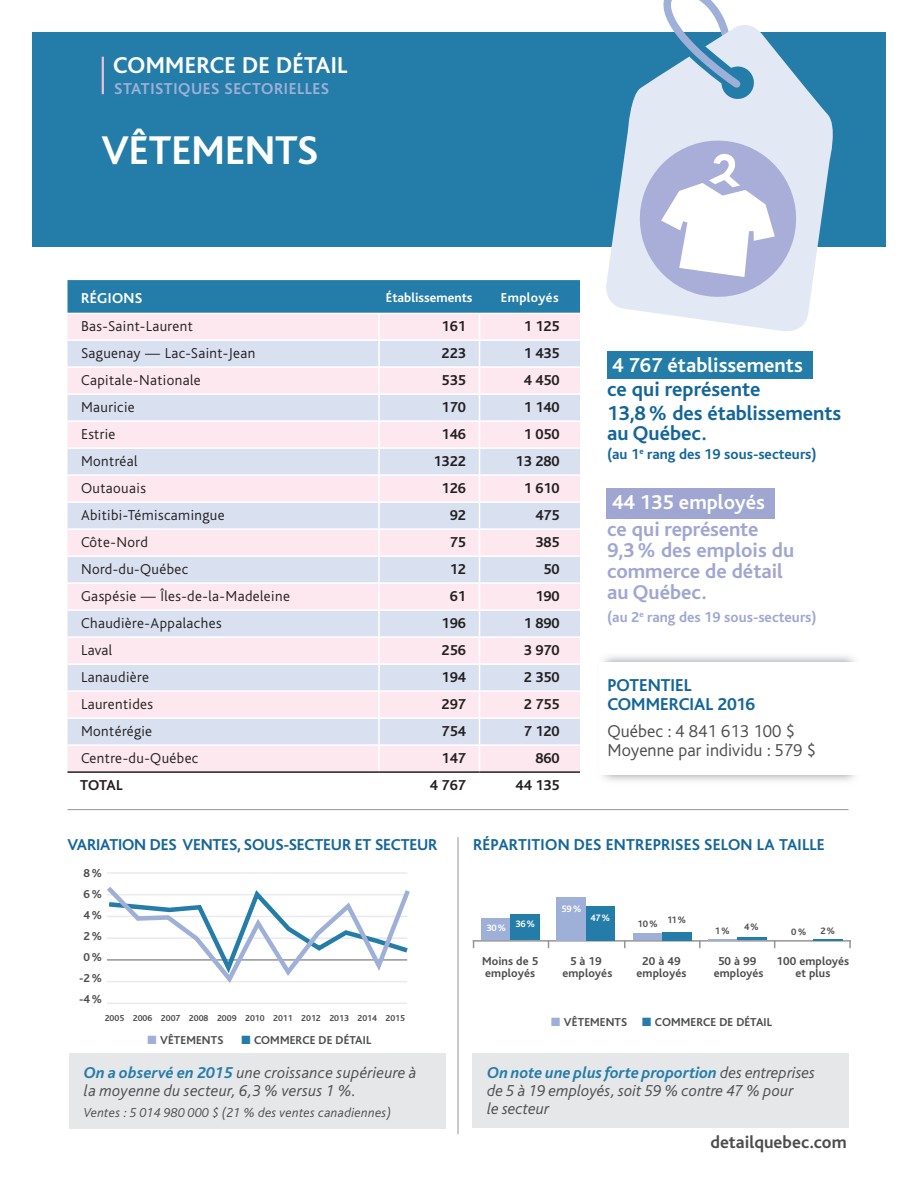
<style>
.page{position:relative;width:918px;height:1188px;background:#fff}
.page>*{position:absolute;margin:0;border:0;box-sizing:border-box;transform-origin:0 0}
.t1{font:700 42px "Bliss";letter-spacing:-.005em;color:#fff}
.t2{font:700 24px "Bliss";letter-spacing:.01em;color:#fff}
.t3{font:700 21px/21px "Bliss";color:#9fa6d2}
.t4{font:700 21px/23.9px "Bliss";color:#136599}
.t5{font:700 21px "Bliss";color:#fff}
.t6{font:300 18px/19.5px "Bliss";color:#4b4c4d}
.t7{font:700 18px/19.5px "Bliss";color:#136599}
.t8{font:700 18px "Bliss";color:#4b4c4d}
.t9{font:italic 300 16.5px/18px "Bliss";letter-spacing:.01em;color:#4b4c4d}
.t10{font:700 16.5px "Bliss";letter-spacing:-.01em;color:#136599}
.t11{font:700 16.5px "Bliss";letter-spacing:.015em;color:#136599}
.t12{font:700 16.5px "Bliss";letter-spacing:.03em;color:#9eb0d8}
.t13{font:300 15px "Bliss";letter-spacing:.025em;color:#231f20}
.t14{font:700 15px "Bliss";letter-spacing:-.01em;color:#231f20}
.t15{font:700 15px "Bliss";color:#136599}
.t16{font:700 15px "Bliss";color:#9fa6d2}
.t17{font:700 15px "Bliss";letter-spacing:.025em;color:#fff}
.t18{font:italic 300 13.5px "Bliss";letter-spacing:.02em;color:#4b4c4d}
.t19{font:700 13.5px "Bliss";color:#fff}
.t20{font:700 12px/21px "Bliss";letter-spacing:.01em;color:#4b4c4d;text-align:center}
.t21{font:700 9.75px "Bliss";color:#4b4c4d}
.t22{font:700 9.75px "Bliss";color:#fff}
.t23{font:700 9px "Bliss";color:#4b4c4d}
.s1{color:#9eb0d8}
.s2{color:#247ca9}
.s3{font-weight:700;color:#247ca9}
</style>
<div class="page">
<div style="left:32px;top:32px;width:854px;height:214px;background:#247ca9"></div>
<hr style="left:102px;top:57px;width:2px;height:37px;background:#ebbed9">
<svg style="left:663px;top:0;width:60px;height:17px"></svg>
<svg style="left:603px;top:17px;width:235px;height:314px;fill:#e2e8f4"></svg>
<div style="left:606px;top:488px;width:168px;height:30px;background:#9fa6d2"></div>
<div style="left:607px;top:351px;width:205px;height:28px;background:#247ca9"></div>
<div style="left:472px;top:1053px;width:377px;height:75px;background:#e6e7e9"></div>
<svg style="left:699px;top:942px;width:2px;height:6px"></svg>
<svg style="left:624px;top:942px;width:2px;height:6px"></svg>
<svg style="left:849px;top:942px;width:2px;height:6px"></svg>
<hr style="left:473px;top:940px;width:378px;height:2px;background:#939598">
<div style="left:482px;top:918px;width:29px;height:22px;background:#9eb0d8"></div>
<div style="left:557px;top:897px;width:29px;height:43px;background:#9eb0d8"></div>
<div style="left:633px;top:934px;width:29px;height:6px;background:#9eb0d8"></div>
<svg style="left:708px;top:939px;width:29px;height:1px"></svg>
<hr style="left:67px;top:809px;width:782px;height:1px;background:#939598">
<hr style="left:458px;top:837px;width:1px;height:297px;background:#939598">
<div style="left:69px;top:1053px;width:376px;height:76px;background:#e6e7e9"></div>
<hr style="left:107px;top:872px;width:300px;height:2px;background:#e9eaeb">
<svg style="left:107px;top:887px;width:303px;height:96px"></svg>
<svg style="left:68px;top:280px;width:512px;height:491px;background:#dfdfeb"></svg>
<hr style="left:68px;top:771px;width:311px;height:2px;background:#231f20">
<hr style="left:379px;top:771px;width:101px;height:2px;background:#231f20">
<hr style="left:480px;top:771px;width:100px;height:2px;background:#231f20">
<hr style="left:58px;top:313px;width:536px;height:1px;background:#fff">
<hr style="left:107px;top:1003px;width:300px;height:1px;background:#e9eaeb">
<svg style="left:631px;top:132px;width:174px;height:173px;background:#d1d6ea"></svg>
<div style="left:511px;top:914px;width:29px;height:26px;background:#247ca9"></div>
<div style="left:586px;top:906px;width:29px;height:34px;background:#247ca9"></div>
<div style="left:662px;top:932px;width:29px;height:8px;background:#247ca9"></div>
<hr style="left:737px;top:937px;width:29px;height:3px;background:#247ca9">
<hr style="left:813px;top:939px;width:30px;height:1px;background:#247ca9">
<h2 class="t2" style="left:113px;top:52px;width:236px">COMMERCE DE DÉTAIL</h2>
<p class="t12" style="left:114px;top:80px;width:216px">STATISTIQUES SECTORIELLES</p>
<h1 class="t1" style="left:102px;top:128px;width:218px">VÊTEMENTS</h1>
<p class="t17" style="left:81px;top:290px;width:63px">RÉGIONS</p>
<p class="t19" style="left:386px;top:291px;width:88px">Établissements</p>
<p class="t19" style="left:501px;top:291px;width:59px">Employés</p>
<p class="t13" style="left:81px;top:318px;width:113px">Bas-Saint-Laurent</p>
<p class="t14" style="left:442px;top:319px;width:26px">161</p>
<p class="t14" style="left:524px;top:318px;width:38px">1 125</p>
<p class="t13" style="left:81px;top:345px;width:176px">Saguenay — Lac-Saint-Jean</p>
<p class="t14" style="left:442px;top:346px;width:26px">223</p>
<p class="t14" style="left:524px;top:345px;width:38px">1 435</p>
<p class="t13" style="left:81px;top:372px;width:121px">Capitale-Nationale</p>
<p class="t14" style="left:442px;top:373px;width:26px">535</p>
<p class="t14" style="left:524px;top:372px;width:38px">4 450</p>
<p class="t13" style="left:81px;top:399px;width:55px">Mauricie</p>
<p class="t14" style="left:442px;top:400px;width:26px">170</p>
<p class="t14" style="left:524px;top:399px;width:38px">1 140</p>
<p class="t13" style="left:81px;top:426px;width:36px">Estrie</p>
<p class="t14" style="left:442px;top:427px;width:26px">146</p>
<p class="t14" style="left:524px;top:426px;width:38px">1 050</p>
<p class="t13" style="left:81px;top:453px;width:58px">Montréal</p>
<p class="t14" style="left:434px;top:454px;width:34px">1322</p>
<p class="t14" style="left:516px;top:453px;width:46px">13 280</p>
<p class="t13" style="left:81px;top:480px;width:67px">Outaouais</p>
<p class="t14" style="left:442px;top:481px;width:26px">126</p>
<p class="t14" style="left:524px;top:480px;width:38px">1 610</p>
<p class="t13" style="left:81px;top:507px;width:145px">Abitibi-Témiscamingue</p>
<p class="t14" style="left:450px;top:508px;width:18px">92</p>
<p class="t14" style="left:535px;top:507px;width:26px">475</p>
<p class="t13" style="left:81px;top:534px;width:68px">Côte-Nord</p>
<p class="t14" style="left:450px;top:535px;width:18px">75</p>
<p class="t14" style="left:535px;top:534px;width:26px">385</p>
<p class="t13" style="left:81px;top:561px;width:109px">Nord-du-Québec</p>
<p class="t14" style="left:450px;top:562px;width:18px">12</p>
<p class="t14" style="left:544px;top:561px;width:18px">50</p>
<p class="t13" style="left:81px;top:588px;width:210px">Gaspésie — Îles-de-la-Madeleine</p>
<p class="t14" style="left:450px;top:589px;width:18px">61</p>
<p class="t14" style="left:535px;top:588px;width:26px">190</p>
<p class="t13" style="left:81px;top:615px;width:142px">Chaudière-Appalaches</p>
<p class="t14" style="left:442px;top:616px;width:26px">196</p>
<p class="t14" style="left:524px;top:615px;width:38px">1 890</p>
<p class="t13" style="left:81px;top:642px;width:33px">Laval</p>
<p class="t14" style="left:442px;top:643px;width:26px">256</p>
<p class="t14" style="left:524px;top:642px;width:38px">3 970</p>
<p class="t13" style="left:81px;top:669px;width:70px">Lanaudière</p>
<p class="t14" style="left:442px;top:670px;width:26px">194</p>
<p class="t14" style="left:524px;top:669px;width:38px">2 350</p>
<p class="t13" style="left:81px;top:696px;width:74px">Laurentides</p>
<p class="t14" style="left:442px;top:697px;width:26px">297</p>
<p class="t14" style="left:524px;top:696px;width:38px">2 755</p>
<p class="t13" style="left:81px;top:723px;width:73px">Montérégie</p>
<p class="t14" style="left:442px;top:724px;width:26px">754</p>
<p class="t14" style="left:524px;top:723px;width:38px">7 120</p>
<p class="t13" style="left:81px;top:750px;width:119px">Centre-du-Québec</p>
<p class="t14" style="left:442px;top:751px;width:26px">147</p>
<p class="t14" style="left:535px;top:750px;width:26px">860</p>
<p class="t14" style="left:80px;top:778px;width:44px">TOTAL</p>
<p class="t14" style="left:430px;top:778px;width:38px">4 767</p>
<p class="t14" style="left:516px;top:778px;width:46px">44 135</p>
<h3 class="t5" style="left:612px;top:355px;width:192px">4 767 établissements</h3>
<h3 class="t4" style="left:607px;top:378px;width:236px">ce qui représente<br>13,8 % des établissements</h3>
<h3 class="t4" style="left:607px;top:421px;width:101px">au Québec.</h3>
<p class="t15" style="left:607px;top:446px;width:211px">(au 1<sup>e</sup> rang des 19 sous-secteurs)</p>
<h3 class="t5" style="left:612px;top:492px;width:154px">44 135 employés</h3>
<h3 class="t3" style="left:607px;top:519px;width:189px">ce qui représente<br>9,3 % des emplois du commerce de détail au Québec.</h3>
<p class="t16" style="left:607px;top:609px;width:211px">(au 2<sup>e</sup> rang des 19 sous-secteurs)</p>
<p class="t7" style="left:608px;top:676px;width:149px">POTENTIEL<br>COMMERCIAL 2016</p>
<p class="t6" style="left:608px;top:721px;width:210px">Québec : 4 841 613 100 $<br>Moyenne par individu : 579 $</p>
<p class="t10" style="left:68px;top:836px;width:372px">VARIATION DES VENTES, SOUS-SECTEUR ET SECTEUR</p>
<p class="t20" style="left:79px;top:863px;width:25px">8 %<br>6 %<br>4 %<br>2 %<br>0 % -2 % -4 %</p>
<p class="t23" style="left:105px;top:1014px;width:302px">2005 2006 2007 2008 2009 2010 2011 2012 2013 2014 2015</p>
<p class="t20" style="left:147px;top:1030px;width:77px"><span class="s1">■</span> VÊTEMENTS</p>
<p class="t20" style="left:241px;top:1030px;width:131px"><span class="s2">■</span> COMMERCE DE DÉTAIL</p>
<p class="t9" style="left:84px;top:1064px;width:334px"><span class="s3">On a observé en 2015</span> une croissance supérieure à la moyenne du secteur, 6,3 % versus 1 %.</p>
<p class="t18" style="left:84px;top:1105px;width:309px">Ventes : 5 014 980 000 $ (21 % des ventes canadiennes)</p>
<p class="t11" style="left:473px;top:836px;width:353px">RÉPARTITION DES ENTREPRISES SELON LA TAILLE</p>
<p class="t22" style="left:487px;top:923px;width:21px">30%</p>
<p class="t22" style="left:516px;top:919px;width:21px">36%</p>
<p class="t22" style="left:561px;top:903px;width:22px">59%</p>
<p class="t22" style="left:590px;top:913px;width:21px">47%</p>
<p class="t21" style="left:667px;top:914px;width:21px">11%</p>
<p class="t21" style="left:637px;top:919px;width:22px">10%</p>
<p class="t21" style="left:744px;top:922px;width:16px">4%</p>
<p class="t21" style="left:821px;top:926px;width:16px">2%</p>
<p class="t21" style="left:715px;top:925px;width:17px">1%</p>
<p class="t21" style="left:791px;top:927px;width:17px">0%</p>
<p class="t20" style="left:482px;top:955px;width:58px;line-height:12px;text-align:left">Moins de 5 employés</p>
<p class="t20" style="left:562px;top:955px;width:51px;line-height:12px">5 à 19 employés</p>
<p class="t20" style="left:637px;top:955px;width:51px;line-height:12px">20 à 49 employés</p>
<p class="t20" style="left:714px;top:955px;width:51px;line-height:12px">50 à 99 employés</p>
<p class="t20" style="left:777px;top:955px;width:74px;line-height:12px">100 employés et plus</p>
<p class="t20" style="left:551px;top:1012px;width:77px"><span class="s1">■</span> VÊTEMENTS</p>
<p class="t20" style="left:642px;top:1012px;width:131px"><span class="s2">■</span> COMMERCE DE DÉTAIL</p>
<p class="t9" style="left:487px;top:1064px;width:329px"><span class="s3">On note une plus forte proportion</span> des entreprises de 5 à 19 employés, soit 59 % contre 47 % pour<br>le secteur</p>
<p class="t8" style="left:710px;top:1132px;width:138px">detailquebec.com</p>
</div>
